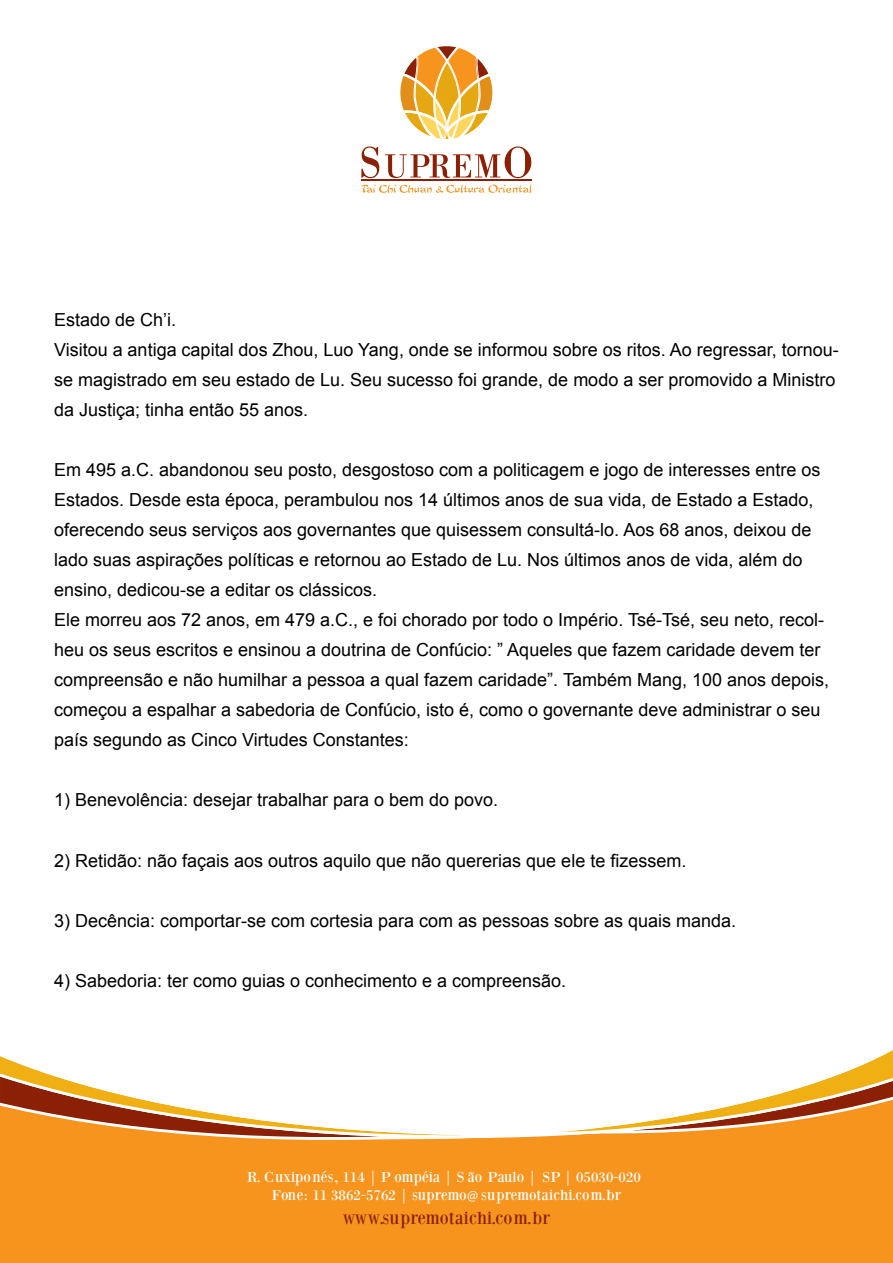
<style>
.page{position:relative;width:893px;height:1263px;background:#fff}
.page>*{position:absolute;margin:0;border:0;box-sizing:border-box;transform-origin:0 0}
.t1{font:18px/30px "Arial";color:#000}
.t2{font:18px "Bodoni XT";color:#8c2004}
.t3{font:15px/18px "Bodoni XT";color:#fff;text-align:center}
.s1{font-family:"Myriad Pro"}
</style>
<div class="page">
<div style="left:0;top:1066px;width:893px;height:197px;background:#f7941e"></div>
<svg style="left:0;top:1050px;width:893px;height:87px"></svg>
<svg style="left:361px;top:146px;width:18px;height:32px"></svg>
<svg style="left:385px;top:146px;width:146px;height:32px"></svg>
<svg style="left:400px;top:46px;width:92px;height:93px"></svg>
<svg style="left:361px;top:185px;width:170px;height:8px"></svg>
<hr style="left:361px;top:179px;width:170px;height:1px;background:#8c2004">
<p class="t1" style="left:54px;top:305px;width:786px">Estado de Ch’i.<br>Visitou a antiga capital dos Zhou, Luo Yang, onde se informou sobre os ritos. Ao regressar, tornou&shy;se magistrado em seu estado de Lu. Seu sucesso foi grande, de modo a ser promovido a Ministro da Justiça; tinha então 55 anos.</p>
<p class="t1" style="left:54px;top:455px;width:777px">Em 495 a.C. abandonou seu posto, desgostoso com a politicagem e jogo de interesses entre os Estados. Desde esta época, perambulou nos 14 últimos anos de sua vida, de Estado a Estado, oferecendo seus serviços aos governantes que quisessem consultá-lo. Aos 68 anos, deixou de lado suas aspirações políticas e retornou ao Estado de Lu. Nos últimos anos de vida, além do ensino, dedicou-se a editar os clássicos.<br>Ele morreu aos 72 anos, em 479 a.C., e foi chorado por todo o Império. Tsé-Tsé, seu neto, recol&shy;heu os seus escritos e ensinou a doutrina de Confúcio: ” Aqueles que fazem caridade devem ter compreensão e não humilhar a pessoa a qual fazem caridade”. Também Mang, 100 anos depois, começou a espalhar a sabedoria de Confúcio, isto é, como o governante deve administrar o seu país segundo as Cinco Virtudes Constantes:</p>
<p class="t1" style="left:54px;top:785px;width:446px">1) Benevolência: desejar trabalhar para o bem do povo.</p>
<p class="t1" style="left:54px;top:845px;width:634px">2) Retidão: não façais aos outros aquilo que não quererias que ele te fizessem.</p>
<p class="t1" style="left:54px;top:905px;width:684px">3) Decência: comportar-se com cortesia para com as pessoas sobre as quais manda.</p>
<p class="t1" style="left:54px;top:965px;width:514px">4) Sabedoria: ter como guias o conhecimento e a compreensão.</p>
<p class="t3" style="left:247px;top:1168px;width:396px">R. Cuxiponés, 114 | P ompéia | S ão Paulo | SP | 05030-020<br>Fone: 11 3862-5762 | supremo<span class="s1">@</span> supremotaichi.com.br</p>
<p class="t2" style="left:343px;top:1207px;width:209px">www.supremotaichi.com.br</p>
</div>
